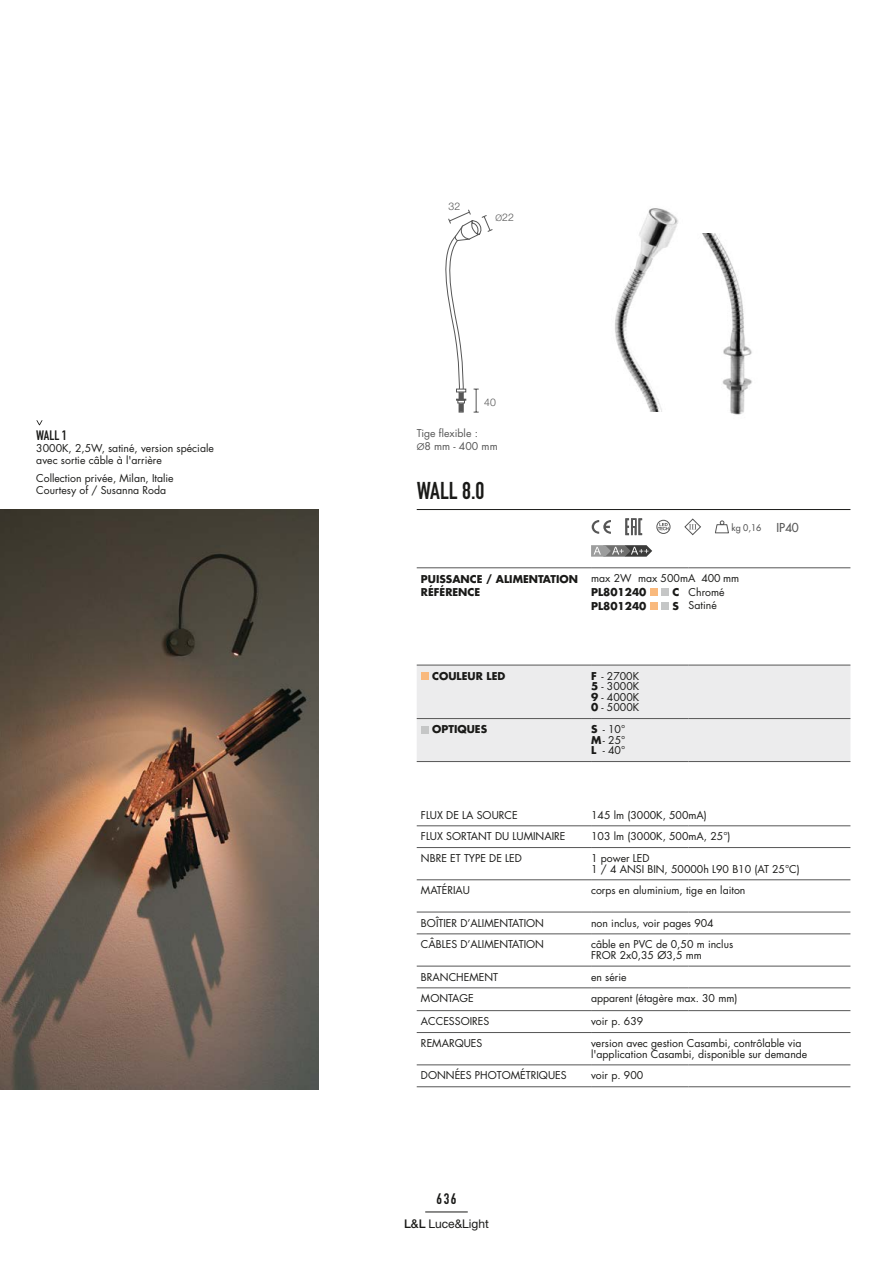
<style>
.page{position:relative;width:893px;height:1263px;background:#fff}
.page>*{position:absolute;margin:0;border:0;box-sizing:border-box;transform-origin:0 0}
.t1{font:24px "DIN Engschrift";color:#1a1a18}
.t2{font:15px "DIN Engschrift";color:#1a1a18}
.t3{font:13.5px "DIN Engschrift";color:#1a1a18}
.t4{font:12px "Helvetica Neue";color:#1a1a18}
.t5{font:12px "Futura";color:#565656}
.t6{font:10.5px "Futura";color:#1a1a18}
.t7{font:700 10.5px "Futura";color:#1a1a18}
.t8{font:10.5px "Futura";color:#565656}
.t9{font:300 10.5px "Helvetica Neue";color:#565656}
.t10{font:9px "Futura";color:#565656}
.s1{font-size:9px}
.s2{font-weight:700}
.s3{font-weight:500}
</style>
<div class="page">
<hr style="left:425px;top:1212px;width:43px;height:1px;background:#1a1a18">
<svg style="left:446px;top:209px;width:47px;height:204px"></svg>
<img style="left:702px;top:233px;width:50px;height:182px">
<img style="left:615px;top:208px;width:63px;height:204px">
<img style="left:0;top:510px;width:319px;height:580px">
<svg style="left:684px;top:518px;width:17px;height:17px"></svg>
<hr style="left:417px;top:509px;width:433px;height:1px;background:#1a1a18">
<svg style="left:658px;top:523px;width:10px;height:7px"></svg>
<div style="left:656px;top:520px;width:14px;height:14px;border:1px solid #565656;border-radius:50%"></div>
<svg style="left:592px;top:520px;width:19px;height:14px"></svg>
<svg style="left:591px;top:545px;width:61px;height:12px"></svg>
<svg style="left:625px;top:518px;width:17px;height:17px"></svg>
<div style="left:417px;top:666px;width:433px;height:95px;background:#ececed"></div>
<hr style="left:417px;top:665px;width:174px;height:1px;background:#565656">
<hr style="left:591px;top:665px;width:98px;height:1px;background:#565656">
<hr style="left:689px;top:665px;width:161px;height:1px;background:#565656">
<hr style="left:417px;top:718px;width:174px;height:1px;background:#565656">
<hr style="left:591px;top:718px;width:98px;height:1px;background:#565656">
<hr style="left:689px;top:718px;width:161px;height:1px;background:#565656">
<hr style="left:417px;top:761px;width:174px;height:1px;background:#565656">
<hr style="left:591px;top:761px;width:98px;height:1px;background:#565656">
<hr style="left:689px;top:761px;width:161px;height:1px;background:#565656">
<hr style="left:417px;top:825px;width:174px;height:1px;background:#565656">
<hr style="left:591px;top:825px;width:98px;height:1px;background:#565656">
<hr style="left:689px;top:825px;width:161px;height:1px;background:#565656">
<hr style="left:417px;top:912px;width:174px;height:1px;background:#565656">
<hr style="left:591px;top:912px;width:98px;height:1px;background:#565656">
<hr style="left:689px;top:912px;width:161px;height:1px;background:#565656">
<hr style="left:417px;top:847px;width:174px;height:1px;background:#565656">
<hr style="left:591px;top:847px;width:98px;height:1px;background:#565656">
<hr style="left:689px;top:847px;width:161px;height:1px;background:#565656">
<hr style="left:417px;top:879px;width:174px;height:1px;background:#565656">
<hr style="left:591px;top:879px;width:98px;height:1px;background:#565656">
<hr style="left:689px;top:879px;width:161px;height:1px;background:#565656">
<hr style="left:417px;top:933px;width:174px;height:1px;background:#565656">
<hr style="left:591px;top:933px;width:98px;height:1px;background:#565656">
<hr style="left:689px;top:933px;width:161px;height:1px;background:#565656">
<hr style="left:417px;top:966px;width:174px;height:1px;background:#565656">
<hr style="left:591px;top:966px;width:98px;height:1px;background:#565656">
<hr style="left:689px;top:966px;width:161px;height:1px;background:#565656">
<hr style="left:417px;top:987px;width:174px;height:1px;background:#565656">
<hr style="left:591px;top:987px;width:98px;height:1px;background:#565656">
<hr style="left:689px;top:987px;width:161px;height:1px;background:#565656">
<hr style="left:417px;top:1010px;width:174px;height:1px;background:#565656">
<hr style="left:591px;top:1010px;width:98px;height:1px;background:#565656">
<hr style="left:689px;top:1010px;width:161px;height:1px;background:#565656">
<hr style="left:417px;top:1032px;width:174px;height:1px;background:#565656">
<hr style="left:591px;top:1032px;width:98px;height:1px;background:#565656">
<hr style="left:689px;top:1032px;width:161px;height:1px;background:#565656">
<hr style="left:417px;top:1064px;width:174px;height:1px;background:#565656">
<hr style="left:591px;top:1064px;width:98px;height:1px;background:#565656">
<hr style="left:689px;top:1064px;width:161px;height:1px;background:#565656">
<hr style="left:417px;top:1086px;width:174px;height:1px;background:#565656">
<hr style="left:591px;top:1086px;width:98px;height:1px;background:#565656">
<hr style="left:689px;top:1086px;width:161px;height:1px;background:#565656">
<hr style="left:417px;top:567px;width:174px;height:1px;background:#565656">
<hr style="left:591px;top:567px;width:98px;height:1px;background:#565656">
<hr style="left:689px;top:567px;width:161px;height:1px;background:#565656">
<div style="left:650px;top:588px;width:8px;height:8px;background:#f9b97d"></div>
<div style="left:661px;top:588px;width:8px;height:8px;background:#c5c6c6"></div>
<div style="left:650px;top:602px;width:8px;height:8px;background:#f9b97d"></div>
<div style="left:661px;top:602px;width:8px;height:8px;background:#c5c6c6"></div>
<div style="left:421px;top:672px;width:8px;height:8px;background:#f9b97d"></div>
<div style="left:421px;top:726px;width:8px;height:7px;background:#c5c6c6"></div>
<svg style="left:36px;top:420px;width:7px;height:5px"></svg>
<svg style="left:715px;top:520px;width:14px;height:14px"></svg>
<p class="t3" style="left:36px;top:427px;width:32px">WALL 1</p>
<p class="t6" style="left:36px;top:440px;width:179px">3000K, 2,5W, satiné, version spéciale</p>
<p class="t6" style="left:36px;top:452px;width:127px">avec sortie câble à l'arrière</p>
<p class="t6" style="left:36px;top:471px;width:139px">Collection privée, Milan, Italie</p>
<p class="t6" style="left:36px;top:483px;width:131px">Courtesy of / Susanna Roda</p>
<p class="t9" style="left:449px;top:200px;width:13px">32</p>
<p class="t9" style="left:495px;top:211px;width:20px"><span class="s1">Ø</span>22</p>
<p class="t9" style="left:484px;top:396px;width:13px">40</p>
<p class="t8" style="left:417px;top:426px;width:63px">Tige flexible :</p>
<p class="t8" style="left:417px;top:439px;width:83px"><span class="s1">Ø</span>8 mm - 400 mm</p>
<p class="t1" style="left:417px;top:476px;width:69px">WALL 8.0</p>
<p class="t10" style="left:731px;top:522px;width:31px">kg 0,16</p>
<p class="t5" style="left:776px;top:520px;width:24px">IP40</p>
<p class="t7" style="left:421px;top:571px;width:159px">PUISSANCE / ALIMENTATION</p>
<p class="t7" style="left:421px;top:585px;width:61px">RÉFÉRENCE</p>
<p class="t6" style="left:591px;top:571px;width:150px">max 2W max 500mA 400 mm</p>
<p class="t7" style="left:591px;top:585px;width:57px">PL801240</p>
<p class="t7" style="left:672px;top:585px;width:8px">C</p>
<p class="t7" style="left:591px;top:598px;width:57px">PL801240</p>
<p class="t7" style="left:672px;top:598px;width:8px">S</p>
<p class="t6" style="left:689px;top:585px;width:38px">Chromé</p>
<p class="t6" style="left:689px;top:598px;width:30px">Satiné</p>
<p class="t7" style="left:432px;top:669px;width:75px">COULEUR LED</p>
<p class="t6" style="left:591px;top:669px;width:50px"><span class="s2">F</span> - 2700K</p>
<p class="t6" style="left:591px;top:679px;width:50px"><span class="s2">5</span> - 3000K</p>
<p class="t6" style="left:591px;top:690px;width:50px"><span class="s2">9</span> - 4000K</p>
<p class="t6" style="left:591px;top:700px;width:50px"><span class="s2">0</span> - 5000K</p>
<p class="t7" style="left:432px;top:722px;width:56px">OPTIQUES</p>
<p class="t6" style="left:591px;top:722px;width:36px"><span class="s2">S</span> - 10°</p>
<p class="t6" style="left:591px;top:733px;width:36px"><span class="s2">M</span> - 25°</p>
<p class="t6" style="left:591px;top:743px;width:36px"><span class="s2">L</span> - 40°</p>
<p class="t6" style="left:421px;top:807px;width:98px">FLUX DE LA SOURCE</p>
<p class="t6" style="left:591px;top:807px;width:117px">145 lm (3000K, 500mA)</p>
<p class="t6" style="left:421px;top:829px;width:146px">FLUX SORTANT DU LUMINAIRE</p>
<p class="t6" style="left:591px;top:829px;width:141px">103 lm (3000K, 500mA, 25°)</p>
<p class="t6" style="left:421px;top:851px;width:102px">NBRE ET TYPE DE LED</p>
<p class="t6" style="left:591px;top:851px;width:60px">1 power LED</p>
<p class="t6" style="left:591px;top:861px;width:210px">1 / 4 ANSI BIN, 50000h L90 B10 (AT 25°C)</p>
<p class="t6" style="left:421px;top:883px;width:51px">MATÉRIAU</p>
<p class="t6" style="left:591px;top:883px;width:156px">corps en aluminium, tige en laiton</p>
<p class="t6" style="left:421px;top:915px;width:125px">BOÎTIER D’ALIMENTATION</p>
<p class="t6" style="left:591px;top:915px;width:124px">non inclus, voir pages 904</p>
<p class="t6" style="left:421px;top:937px;width:125px">CÂBLES D’ALIMENTATION</p>
<p class="t6" style="left:591px;top:937px;width:144px">câble en PVC de 0,50 m inclus</p>
<p class="t6" style="left:591px;top:948px;width:112px">FROR 2x0,35 Ø3,5 mm</p>
<p class="t6" style="left:421px;top:969px;width:79px">BRANCHEMENT</p>
<p class="t6" style="left:591px;top:969px;width:37px">en série</p>
<p class="t6" style="left:421px;top:991px;width:54px">MONTAGE</p>
<p class="t6" style="left:591px;top:991px;width:148px">apparent (étagère max. 30 mm)</p>
<p class="t6" style="left:421px;top:1014px;width:70px">ACCESSOIRES</p>
<p class="t6" style="left:591px;top:1014px;width:54px">voir p. 639</p>
<p class="t6" style="left:421px;top:1036px;width:63px">REMARQUES</p>
<p class="t6" style="left:591px;top:1036px;width:212px">version avec gestion Casambi, contrôlable via</p>
<p class="t6" style="left:591px;top:1046px;width:218px">l'application Casambi, disponible sur demande</p>
<p class="t6" style="left:421px;top:1068px;width:147px">DONNÉES PHOTOMÉTRIQUES</p>
<p class="t6" style="left:591px;top:1068px;width:54px">voir p. 900</p>
<h2 class="t2" style="left:437px;top:1189px;width:21px">636</h2>
<p class="t4" style="left:404px;top:1216px;width:86px"><span class="s3">L&amp;L</span> Luce&amp;Light</p>
</div>
